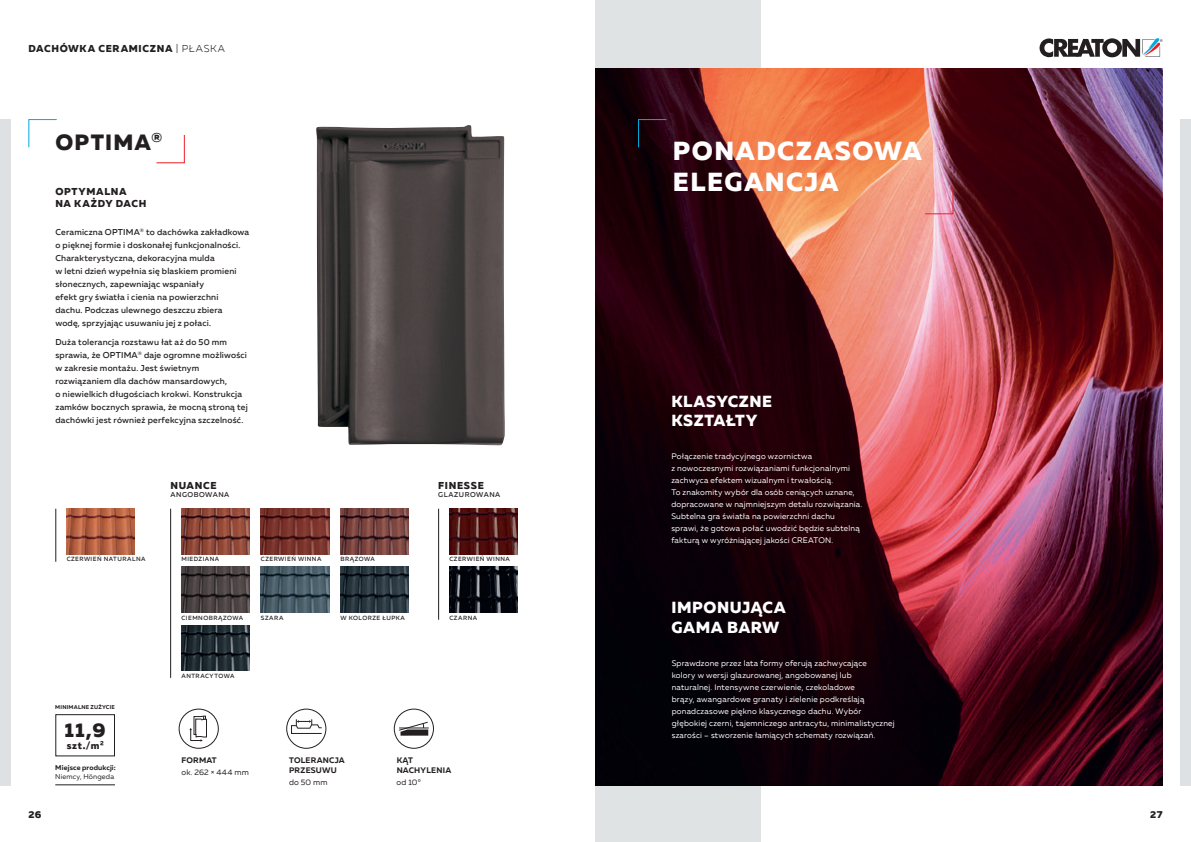
<style>
.page{position:relative;width:1191px;height:842px;background:#fff}
.page>*{position:absolute;margin:0;border:0;box-sizing:border-box;transform-origin:0 0}
.header_26_white{font:800 26px/31.2px "Muller";letter-spacing:.055em;color:#fff}
.Header_22_black{font:800 22px "Muller";letter-spacing:.06em;color:#231f20}
.t1{font:800 20px "Muller";color:#231f20}
.header_16_white{font:800 16px/19.2px "Muller";letter-spacing:.035em;color:#fff}
.header_10__black{font:800 10px/12px "Muller";letter-spacing:.07em;color:#231f20}
.LITY_TEXT_black_-_Dachowki{font:500 8.5px/13px "Muller";letter-spacing:.025em;color:#231f20}
.LITY_TEXT_white{font:8px/12px "Muller";letter-spacing:.025em;color:#fff}
.Ikona_Bold{font:700 8px/10px "Muller";letter-spacing:.025em;color:#231f20}
.Ikona_Regular{font:8px "Muller";letter-spacing:.015em;color:#231f20}
.regular_wersalik_7_black{font:500 7px "Muller";letter-spacing:.075em;color:#231f20}
.Miejsce_produkcji_Bold{font:700 7px "Muller";letter-spacing:.02em;color:#231f20}
.Miejsce_produkcji_Regular{font:7px "Muller";letter-spacing:.02em;color:#231f20}
.kolory_polaci{font:500 6px "Muller";letter-spacing:.08em;color:#231f20}
.MINIMALNE_ZUZYCIE{font:700 5.5px "Muller";letter-spacing:.035em;color:#231f20}
.s1{font-weight:300}
</style>
<div class="page">
<svg style="left:1039px;top:38px;width:123px;height:19px"></svg>
<div style="left:1179px;top:119px;width:12px;height:666px;background:#dde1e4"></div>
<div style="left:0;top:119px;width:11px;height:666px;background:#dde1e4"></div>
<hr style="left:170px;top:509px;width:1px;height:169px;background:#231f20">
<img style="left:181px;top:625px;width:69px;height:46px">
<img style="left:449px;top:567px;width:68px;height:45px">
<img style="left:181px;top:509px;width:69px;height:45px">
<img style="left:181px;top:567px;width:69px;height:45px">
<img style="left:261px;top:509px;width:68px;height:45px">
<img style="left:261px;top:567px;width:68px;height:45px">
<img style="left:340px;top:509px;width:68px;height:45px">
<img style="left:340px;top:567px;width:68px;height:45px">
<hr style="left:55px;top:509px;width:1px;height:53px;background:#231f20">
<img style="left:67px;top:509px;width:68px;height:45px">
<hr style="left:438px;top:509px;width:1px;height:111px;background:#231f20">
<img style="left:449px;top:509px;width:68px;height:45px">
<div style="left:179px;top:709px;width:39px;height:39px;border:1px solid #231f20;border-radius:50%"></div>
<svg style="left:189px;top:715px;width:18px;height:27px"></svg>
<div style="left:55px;top:714px;width:60px;height:42px;border:1px solid #231f20"></div>
<hr style="left:55px;top:784px;width:60px;height:1px;background:#231f20">
<svg style="left:28px;top:119px;width:29px;height:29px"></svg>
<svg style="left:156px;top:135px;width:29px;height:29px"></svg>
<div style="left:286px;top:709px;width:40px;height:39px;border:1px solid #231f20;border-radius:50%"></div>
<svg style="left:291px;top:719px;width:32px;height:15px"></svg>
<div style="left:394px;top:709px;width:40px;height:39px;border:1px solid #231f20;border-radius:50%"></div>
<svg style="left:399px;top:721px;width:30px;height:15px"></svg>
<div style="left:595px;top:0;width:165px;height:842px;background:#e0e3e4"></div>
<img style="left:595px;top:68px;width:567px;height:717px">
<img style="left:595px;top:68px;width:566px;height:505px">
<img style="left:316px;top:125px;width:189px;height:320px">
<svg style="left:924px;top:185px;width:30px;height:30px"></svg>
<svg style="left:637px;top:119px;width:30px;height:29px"></svg>
<p class="header_10__black" style="left:28px;top:42px;width:198px">DACHÓWKA CERAMICZNA <span class="s1">| PŁASKA</span></p>
<p class="Header_22_black" style="left:55px;top:128px;width:108px">OPTIMA<sup>®</sup></p>
<p class="header_10__black" style="left:55px;top:186px;width:93px">OPTYMALNA<br>NA KAŻDY DACH</p>
<p class="LITY_TEXT_black_-_Dachowki" style="left:55px;top:225px;width:195px">Ceramiczna OPTIMA<sup>®</sup> to dachówka zakładkowa o pięknej formie i doskonałej funkcjonalności.<br>Charakterystyczna, dekoracyjna mulda<br>w letni dzień wypełnia się blaskiem promieni słonecznych, zapewniając wspaniały<br>efekt gry światła i cienia na powierzchni<br>dachu. Podczas ulewnego deszczu zbiera<br>wodę, sprzyjając usuwaniu jej z połaci.</p>
<p class="LITY_TEXT_black_-_Dachowki" style="left:55px;top:335px;width:194px">Duża tolerancja rozstawu łat aż do 50 mm sprawia, że OPTIMA<sup>®</sup> daje ogromne możliwości w zakresie montażu. Jest świetnym rozwiązaniem dla dachów mansardowych,<br>o niewielkich długościach krokwi. Konstrukcja zamków bocznych sprawia, że mocną stroną tej dachówki jest również perfekcyjna szczelność.</p>
<p class="header_10__black" style="left:170px;top:479px;width:48px">NUANCE</p>
<p class="regular_wersalik_7_black" style="left:170px;top:491px;width:60px">ANGOBOWANA</p>
<p class="header_10__black" style="left:438px;top:479px;width:47px">FINESSE</p>
<p class="regular_wersalik_7_black" style="left:438px;top:491px;width:64px">GLAZUROWANA</p>
<p class="kolory_polaci" style="left:67px;top:556px;width:80px">CZERWIEŃ NATURALNA</p>
<p class="header_10__black" style="left:28px;top:809px;width:15px">26</p>
<p class="MINIMALNE_ZUZYCIE" style="left:55px;top:704px;width:61px">MINIMALNE ZUŻYCIE</p>
<p class="t1" style="left:65px;top:717px;width:43px">11,9</p>
<p class="header_10__black" style="left:67px;top:739px;width:38px">szt./m2</p>
<p class="Miejsce_produkcji_Bold" style="left:55px;top:763px;width:62px">Miejsce produkcji:</p>
<p class="Miejsce_produkcji_Regular" style="left:55px;top:772px;width:60px">Niemcy, Höngeda</p>
<p class="kolory_polaci" style="left:181px;top:556px;width:39px">MIEDZIANA</p>
<p class="kolory_polaci" style="left:261px;top:556px;width:62px">CZERWIEŃ WINNA</p>
<p class="kolory_polaci" style="left:340px;top:556px;width:36px">BRĄZOWA</p>
<p class="kolory_polaci" style="left:181px;top:614px;width:63px">CIEMNOBRĄZOWA</p>
<p class="kolory_polaci" style="left:261px;top:614px;width:24px">SZARA</p>
<p class="kolory_polaci" style="left:340px;top:614px;width:66px">W KOLORZE ŁUPKA</p>
<p class="kolory_polaci" style="left:181px;top:672px;width:54px">ANTRACYTOWA</p>
<p class="kolory_polaci" style="left:449px;top:556px;width:62px">CZERWIEŃ WINNA</p>
<p class="kolory_polaci" style="left:449px;top:614px;width:29px">CZARNA</p>
<p class="Ikona_Bold" style="left:181px;top:755px;width:37px">FORMAT</p>
<p class="Ikona_Regular" style="left:181px;top:767px;width:69px">ok. 262 × 444 mm</p>
<p class="Ikona_Bold" style="left:289px;top:755px;width:57px">TOLERANCJA<br>PRZESUWU</p>
<p class="Ikona_Regular" style="left:289px;top:777px;width:40px">do 50 mm</p>
<p class="Ikona_Bold" style="left:397px;top:755px;width:56px">KĄT<br>NACHYLENIA</p>
<p class="Ikona_Regular" style="left:396px;top:777px;width:26px">od 10°</p>
<p class="header_26_white" style="left:673px;top:135px;width:250px">PONADCZASOWA<br>ELEGANCJA</p>
<p class="header_16_white" style="left:671px;top:392px;width:102px">KLASYCZNE</p>
<p class="header_16_white" style="left:671px;top:411px;width:87px">KSZTAŁTY</p>
<p class="LITY_TEXT_white" style="left:671px;top:450px;width:192px">Połączenie tradycyjnego wzornictwa<br>z nowoczesnymi rozwiązaniami funkcjonalnymi zachwyca efektem wizualnym i trwałością.<br>To znakomity wybór dla osób ceniących uznane, dopracowane w najmniejszym detalu rozwiązania.<br>Subtelna gra światła na powierzchni dachu sprawi, że gotowa połać uwodzić będzie subtelną fakturą w wyróżniającej jakości CREATON.</p>
<p class="header_16_white" style="left:671px;top:598px;width:116px">IMPONUJĄCA<br>GAMA BARW</p>
<p class="LITY_TEXT_white" style="left:671px;top:657px;width:224px">Sprawdzone przez lata formy oferują zachwycające<br>kolory w wersji glazurowanej, angobowanej lub<br>naturalnej. Intensywne czerwienie, czekoladowe<br>brązy, awangardowe granaty i zielenie podkreślają ponadczasowe piękno klasycznego dachu. Wybór głębokiej czerni, tajemniczego antracytu, minimalistycznej szarości – stworzenie łamiących schematy rozwiązań.</p>
<p class="header_10__black" style="left:1150px;top:809px;width:14px">27</p>
</div>
